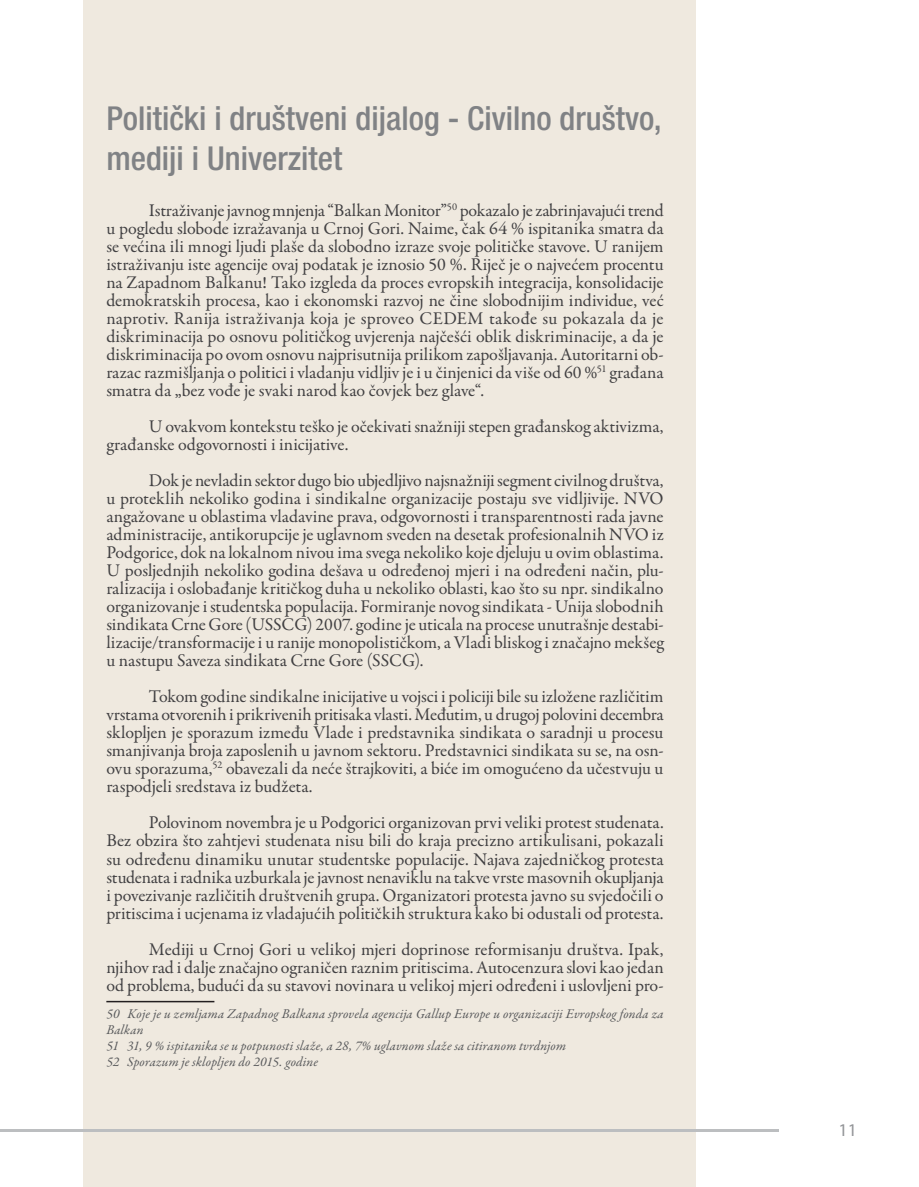
<style>
.page{position:relative;width:919px;height:1187px;background:#fff}
.page>*{position:absolute;margin:0;border:0;box-sizing:border-box;transform-origin:0 0}
.t1{font:500 condensed 33px/39.6px "Helvetica Neue LT Pro";color:#808285}
.t2{font:18px/18px "Garamond Premr Pro";letter-spacing:-.005em;color:#414042;text-align:justify}
.t3{font:18px "Myriad Pro";color:#939598}
.t4{font:italic 13.5px/16.2px "Garamond Premr Pro";letter-spacing:.01em;color:#58595b}
</style>
<div class="page">
<div style="left:83px;top:0;width:612px;height:1186px;background:#efe9df"></div>
<hr style="left:0;top:1129px;width:778px;height:3px;background:#bcbec0">
<hr style="left:106px;top:1000px;width:108px;height:2px;background:#231f20">
<h1 class="t1" style="left:106px;top:98px;width:556px">Politički i društveni dijalog - Civilno društvo, mediji i Univerzitet</h1>
<p class="t2" style="left:106px;top:202px;width:559px;text-indent:43px">Istraživanje javnog mnjenja “Balkan Monitor”<sup>50</sup> pokazalo je zabrinjavajući trend u pogledu slobode izražavanja u Crnoj Gori. Naime, čak 64 % ispitanika smatra da se većina ili mnogi ljudi plaše da slobodno izraze svoje političke stavove. U ranijem istraživanju iste agencije ovaj podatak je iznosio 50 %. Riječ je o najvećem procentu na Zapadnom Balkanu! Tako izgleda da proces evropskih integracija, konsolidacije demokratskih procesa, kao i ekonomski razvoj ne čine slobodnijim individue, već naprotiv. Ranija istraživanja koja je sproveo CEDEM takođe su pokazala da je diskriminacija po osnovu političkog uvjerenja najčešći oblik diskriminacije, a da je diskriminacija po ovom osnovu najprisutnija prilikom zapošljavanja. Autoritarni ob&shy;razac razmišljanja o politici i vladanju vidljiv je i u činjenici da više od 60 %<sup>51</sup> građana smatra da „bez vođe je svaki narod kao čovjek bez glave“.</p>
<p class="t2" style="left:106px;top:418px;width:558px;text-indent:43px">U ovakvom kontekstu teško je očekivati snažniji stepen građanskog aktivizma, građanske odgovornosti i inicijative.</p>
<p class="t2" style="left:106px;top:472px;width:559px;text-indent:43px">Dok je nevladin sektor dugo bio ubjedljivo najsnažniji segment civilnog društva, u proteklih nekoliko godina i sindikalne organizacije postaju sve vidljivije. NVO angažovane u oblastima vladavine prava, odgovornosti i transparentnosti rada javne administracije, antikorupcije je uglavnom sveden na desetak profesionalnih NVO iz Podgorice, dok na lokalnom nivou ima svega nekoliko koje djeluju u ovim oblastima.<br>U posljednjih nekoliko godina dešava u određenoj mjeri i na određeni način, plu&shy;ralizacija i oslobađanje kritičkog duha u nekoliko oblasti, kao što su npr. sindikalno organizovanje i studentska populacija. Formiranje novog sindikata - Unija slobodnih sindikata Crne Gore (USSCG) 2007. godine je uticala na procese unutrašnje destabi&shy;lizacije/transformacije i u ranije monopolističkom, a Vladi bliskog i značajno mekšeg u nastupu Saveza sindikata Crne Gore (SSCG).</p>
<p class="t2" style="left:106px;top:688px;width:559px;text-indent:43px">Tokom godine sindikalne inicijative u vojsci i policiji bile su izložene različitim vrstama otvorenih i prikrivenih pritisaka vlasti. Međutim, u drugoj polovini decembra sklopljen je sporazum između Vlade i predstavnika sindikata o saradnji u procesu smanjivanja broja zaposlenih u javnom sektoru. Predstavnici sindikata su se, na osn&shy;ovu sporazuma,<sup>52</sup> obavezali da neće štrajkoviti, a biće im omogućeno da učestvuju u raspodjeli sredstava iz budžeta.</p>
<p class="t2" style="left:106px;top:814px;width:559px;text-indent:43px">Polovinom novembra je u Podgorici organizovan prvi veliki protest studenata.<br>Bez obzira što zahtjevi studenata nisu bili do kraja precizno artikulisani, pokazali su određenu dinamiku unutar studentske populacije. Najava zajedničkog protesta studenata i radnika uzburkala je javnost nenaviklu na takve vrste masovnih okupljanja i povezivanje različitih društvenih grupa. Organizatori protesta javno su svjedočili o pritiscima i ucjenama iz vladajućih političkih struktura kako bi odustali od protesta.</p>
<p class="t2" style="left:106px;top:940px;width:559px;text-indent:43px">Mediji u Crnoj Gori u velikoj mjeri doprinose reformisanju društva. Ipak, njihov rad i dalje značajno ograničen raznim pritiscima. Autocenzura slovi kao jedan od problema, budući da su stavovi novinara u velikoj mjeri određeni i uslovljeni pro-</p>
<p class="t4" style="left:106px;top:1006px;width:558px">50 Koje je u zemljama Zapadnog Balkana sprovela agencija Gallup Europe u organizaciji Evropskog fonda za Balkan<br>51 31, 9 % ispitanika se u potpunosti slaže, a 28, 7% uglavnom slaže sa citiranom tvrdnjom<br>52 Sporazum je sklopljen do 2015. godine</p>
<p class="t3" style="left:838px;top:1119px;width:20px">11</p>
</div>
